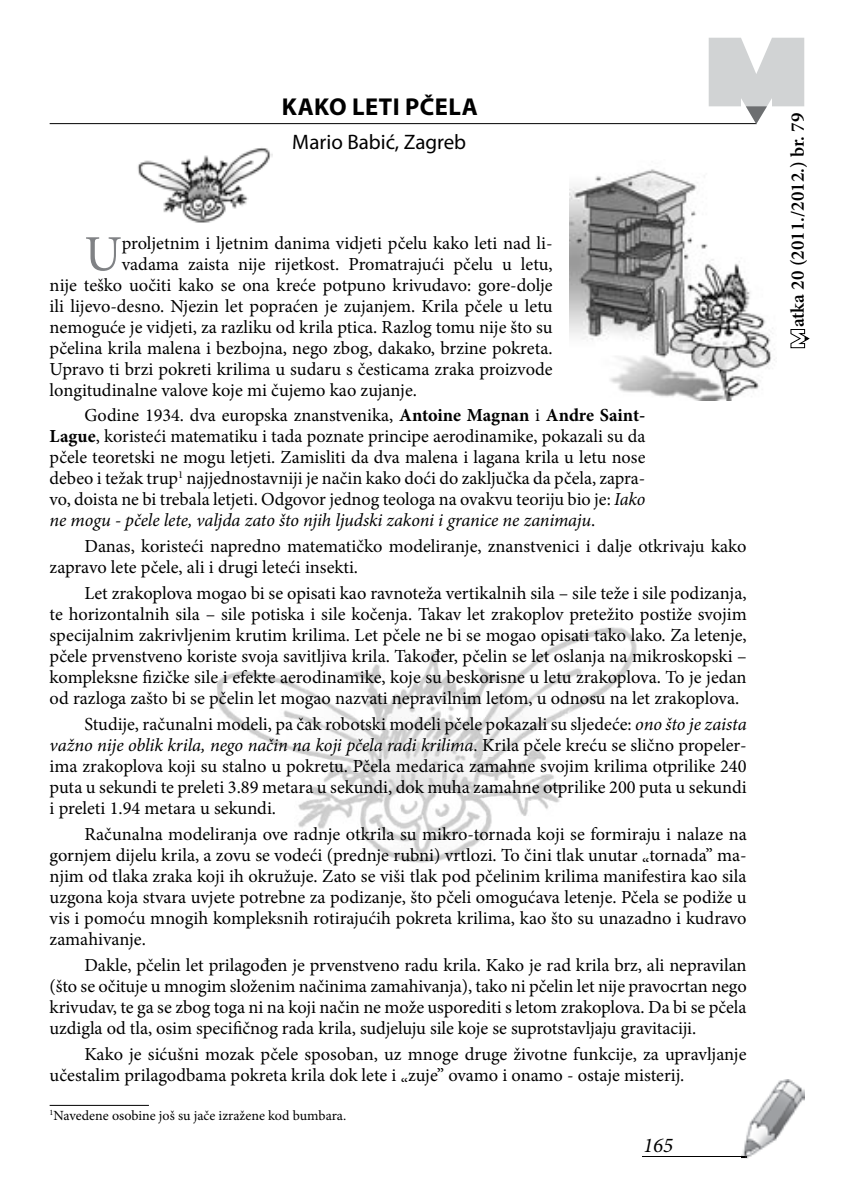
<style>
.page{position:relative;width:844px;height:1191px;background:#fff}
.page>*{position:absolute;margin:0;border:0;box-sizing:border-box;transform-origin:0 0}
.t1{font:50.75px "Minion Pro";color:#808285}
.t2{font:700 24.5px "Myriad Pro";letter-spacing:.03em;color:#000}
.t3{font:21px "Myriad Pro";color:#000}
.t4{font:italic 21px "Minion Pro";color:#000}
.t5{font:600 19.25px "Minion Pro";color:#000}
.t6{font:18.38px/21px "Minion Pro";color:#000;text-align:justify}
.t7{font:14px "Minion Pro";color:#000}
.s1{font-weight:700}
.s2{font-style:italic}
</style>
<div class="page">
<hr style="left:50px;top:123px;width:706px;height:1px;background:#000">
<svg style="left:708px;top:38px;width:96px;height:86px"></svg>
<hr style="left:642px;top:1156px;width:104px;height:1px;background:#000">
<img style="left:741px;top:1079px;width:63px;height:80px">
<svg style="left:790px;top:329px;width:20px;height:19px"></svg>
<img style="left:217px;top:627px;width:420px;height:236px">
<img style="left:569px;top:169px;width:206px;height:231px">
<img style="left:137px;top:148px;width:135px;height:75px">
<hr style="left:50px;top:1105px;width:99px;height:1px;background:#000">
<h2 class="t2" style="left:282px;top:91px;width:33px">KAKO</h2>
<h2 class="t2" style="left:352px;top:91px;width:111px">LETI PČELA</h2>
<p class="t3" style="left:292px;top:129px;width:175px">Mario Babić, Zagreb</p>
<h1 class="t1" style="left:84px;top:220px;width:39px">U</h1>
<p class="t6" style="left:122px;top:233px;width:432px">proljetnim i ljetnim danima vidjeti pčelu kako leti nad li-</p>
<p class="t6" style="left:122px;top:254px;width:432px">vadama zaista nije rijetkost. Promatrajući pčelu u letu,</p>
<p class="t6" style="left:50px;top:275px;width:504px">nije teško uočiti kako se ona kreće potpuno krivudavo: gore-dolje</p>
<p class="t6" style="left:50px;top:296px;width:504px">ili lijevo-desno. Njezin let popraćen je zujanjem. Krila pčele u letu</p>
<p class="t6" style="left:50px;top:317px;width:504px">nemoguće je vidjeti, za razliku od krila ptica. Razlog tomu nije što su</p>
<p class="t6" style="left:50px;top:338px;width:504px">pčelina krila malena i bezbojna, nego zbog, dakako, brzine pokreta.</p>
<p class="t6" style="left:50px;top:359px;width:504px">Upravo ti brzi pokreti krilima u sudaru s česticama zraka proizvode</p>
<p class="t6" style="left:50px;top:380px;width:369px">longitudinalne valove koje mi čujemo kao zujanje.</p>
<p class="t6" style="left:50px;top:404px;width:597px;text-indent:35px">Godine 1934. dva europska znanstvenika, <span class="s1">Antoine Magnan</span> i <span class="s1">Andre Saint-Lague</span>, koristeći matematiku i tada poznate principe aerodinamike, pokazali su da pčele teoretski ne mogu letjeti. Zamisliti da dva malena i lagana krila u letu nose debeo i težak trup<sup>1</sup> najjednostavniji je način kako doći do zaključka da pčela, zapra&shy;vo, doista ne bi trebala letjeti. Odgovor jednog teologa na ovakvu teoriju bio je: <span class="s2">Iako ne mogu - pčele lete, valjda zato što njih ljudski zakoni i granice ne zanimaju</span>.</p>
<p class="t6" style="left:50px;top:535px;width:698px;text-indent:35px">Danas, koristeći napredno matematičko modeliranje, znanstvenici i dalje otkrivaju kako zapravo lete pčele, ali i drugi leteći insekti.</p>
<p class="t6" style="left:50px;top:582px;width:698px;text-indent:35px">Let zrakoplova mogao bi se opisati kao ravnoteža vertikalnih sila – sile teže i sile podizanja, te horizontalnih sila – sile potiska i sile kočenja. Takav let zrakoplov pretežito postiže svojim specijalnim zakrivljenim krutim krilima. Let pčele ne bi se mogao opisati tako lako. Za letenje, pčele prvenstveno koriste svoja savitljiva krila. Također, pčelin se let oslanja na mikroskopski – kompleksne fizičke sile i efekte aerodinamike, koje su beskorisne u letu zrakoplova. To je jedan od razloga zašto bi se pčelin let mogao nazvati nepravilnim letom, u odnosu na let zrakoplova.</p>
<p class="t6" style="left:50px;top:713px;width:698px;text-indent:35px">Studije, računalni modeli, pa čak robotski modeli pčele pokazali su sljedeće: <span class="s2">ono što je zaista važno nije oblik krila, nego način na koji pčela radi krilima</span>. Krila pčele kreću se slično propeler&shy;ima zrakoplova koji su stalno u pokretu. Pčela medarica zamahne svojim krilima otprilike 240 puta u sekundi te preleti 3.89 metara u sekundi, dok muha zamahne otprilike 200 puta u sekundi i preleti 1.94 metara u sekundi.</p>
<p class="t6" style="left:50px;top:823px;width:698px;text-indent:35px">Računalna modeliranja ove radnje otkrila su mikro-tornada koji se formiraju i nalaze na gornjem dijelu krila, a zovu se vodeći (prednje rubni) vrtlozi. To čini tlak unutar</p>
<p class="t6" style="left:50px;top:844px;width:698px;text-indent:599px">tornada” ma&shy;njim od tlaka zraka koji ih okružuje. Zato se viši tlak pod pčelinim krilima manifestira kao sila uzgona koja stvara uvjete potrebne za podizanje, što pčeli omogućava letenje. Pčela se podiže u vis i pomoću mnogih kompleksnih rotirajućih pokreta krilima, kao što su unazadno i kudravo zamahivanje.</p>
<p class="t6" style="left:50px;top:954px;width:698px;text-indent:35px">Dakle, pčelin let prilagođen je prvenstveno radu krila. Kako je rad krila brz, ali nepravilan (što se očituje u mnogim složenim načinima zamahivanja), tako ni pčelin let nije pravocrtan nego krivudav, te ga se zbog toga ni na koji način ne može usporediti s letom zrakoplova. Da bi se pčela uzdigla od tla, osim specifičnog rada krila, sudjeluju sile koje se suprotstavljaju gravitaciji.</p>
<p class="t6" style="left:50px;top:1043px;width:698px;text-indent:35px">Kako je sićušni mozak pčele sposoban, uz mnoge druge životne funkcije, za upravljanje učestalim prilagodbama pokreta krila dok lete i</p>
<p class="t6" style="left:642px;top:854px;width:9px">“</p>
<p class="t6" style="left:400px;top:1074px;width:9px">“</p>
<p class="t6" style="left:408px;top:1064px;width:278px">zuje” ovamo i onamo - ostaje misterij.</p>
<p class="t7" style="left:50px;top:1106px;width:298px"><sup>1</sup>Navedene osobine još su jače izražene kod bumbara.</p>
<p class="t4" style="left:643px;top:1130px;width:32px">165</p>
<p class="t5" style="left:784px;top:327px;width:216px;rotate:-90deg">atka 20 (2011./2012.) br. 79</p>
</div>
